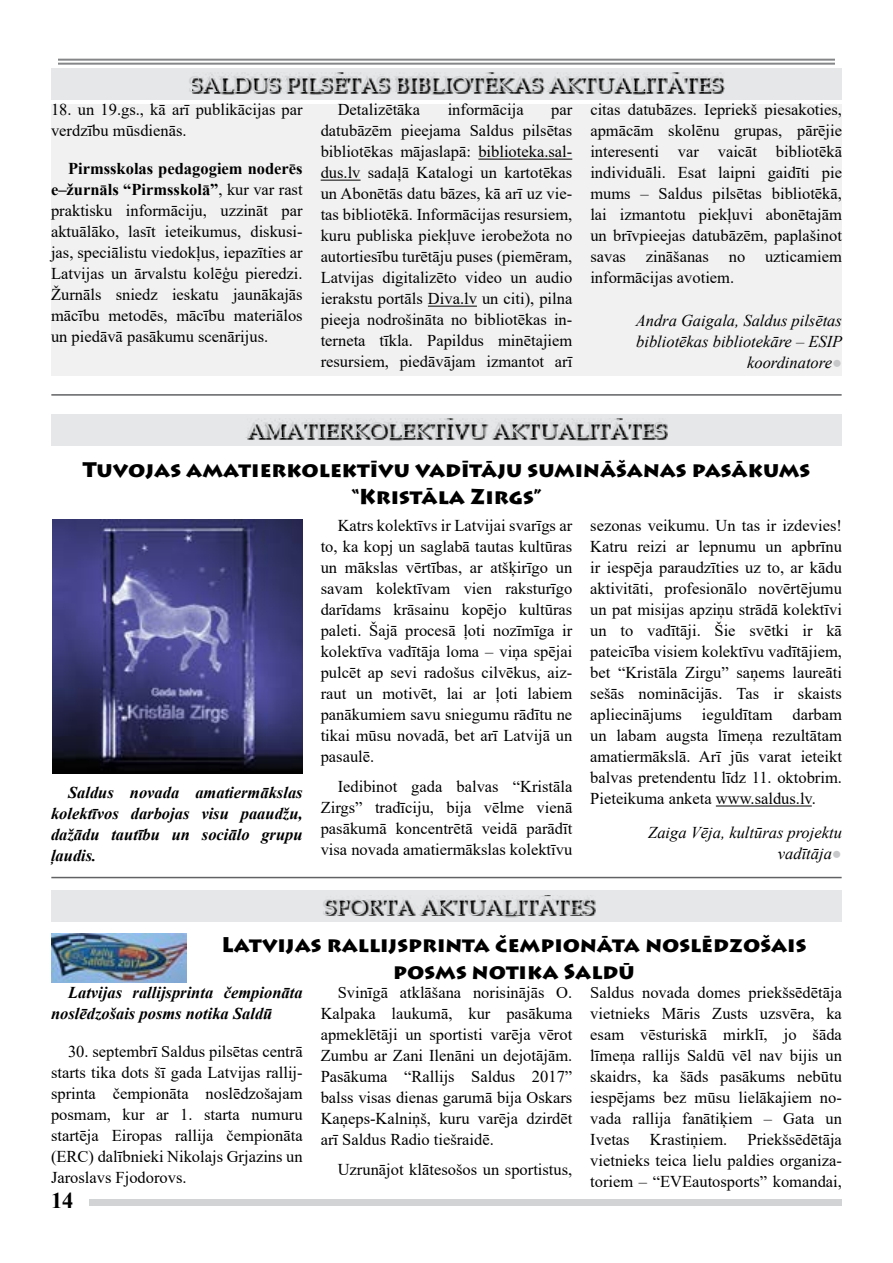
<style>
.page{position:relative;width:893px;height:1263px;background:#fff}
.page>*{position:absolute;margin:0;border:0;box-sizing:border-box;transform-origin:0 0}
.t1{font:22.5px "Book Antiqua";color:#d1d3d4}
.t2{font:700 22.5px "Times New Roman";color:#000}
.t3{font:900 21px/27px "Lithos Pro";color:#000;text-align:center}
.t4{font:16.5px/21px "Times New Roman";color:#000;text-align:justify}
.t5{font:italic 700 16.5px/21px "Times New Roman";color:#000;text-align:justify}
.t6{font:italic 16.5px/21px "Times New Roman";color:#000;text-align:right}
.s1{font-weight:700}
.s2{color:#c7c8ca}
</style>
<div class="page">
<hr style="left:59px;top:59px;width:775px;height:2px;background:#848688">
<hr style="left:59px;top:63px;width:775px;height:2px;background:#848688">
<div style="left:89px;top:1199px;width:753px;height:6px;background:#d1d3d4"></div>
<div style="left:51px;top:69px;width:791px;height:31px;background:#e6e7e8"></div>
<svg style="left:192px;top:73px;width:532px;height:22px"></svg>
<div style="left:51px;top:104px;width:791px;height:271px;background:#f1f1f2"></div>
<hr style="left:478px;top:159px;width:94px;height:1px;background:#000">
<hr style="left:321px;top:180px;width:40px;height:1px;background:#000">
<hr style="left:428px;top:306px;width:49px;height:1px;background:#000">
<hr style="left:51px;top:394px;width:791px;height:2px;background:#616264">
<div style="left:51px;top:414px;width:791px;height:32px;background:#e6e7e8"></div>
<svg style="left:248px;top:418px;width:420px;height:23px"></svg>
<hr style="left:716px;top:806px;width:96px;height:1px;background:#000">
<img style="left:52px;top:520px;width:251px;height:253px">
<div style="left:51px;top:891px;width:791px;height:31px;background:#e6e7e8"></div>
<svg style="left:326px;top:895px;width:270px;height:22px"></svg>
<hr style="left:51px;top:877px;width:791px;height:1px;background:#616264">
<img style="left:51px;top:933px;width:135px;height:49px">
<h1 class="t1" style="left:189px;top:69px;width:534px">SALDUS PILSĒTAS BIBLIOTĒKAS AKTUALITĀTES</h1>
<p class="t4" style="left:51px;top:99px;width:253px">18. un 19.gs., kā arī publikācijas par verdzību mūsdienās.</p>
<p class="t4" style="left:51px;top:158px;width:253px;text-indent:17px"><span class="s1">Pirmsskolas pedagogiem noderēs e–žurnāls “Pirmsskolā”</span>, kur var rast praktisku informāciju, uzzināt par aktuālāko, lasīt ieteikumus, diskusi&shy;jas, speciālistu viedokļus, iepazīties ar Latvijas un ārvalstu kolēģu pieredzi.<br>Žurnāls sniedz ieskatu jaunākajās mācību metodēs, mācību materiālos un piedāvā pasākumu scenārijus.</p>
<p class="t4" style="left:338px;top:99px;width:84px">Detalizētāka</p>
<p class="t4" style="left:448px;top:99px;width:78px">informācija</p>
<p class="t4" style="left:321px;top:99px;width:253px;text-indent:231px">par datubāzēm pieejama Saldus pilsētas bibliotēkas mājaslapā: biblioteka.sal&shy;dus.lv sadaļā Katalogi un kartotēkas un Abonētās datu bāzes, kā arī uz vie&shy;tas bibliotēkā. Informācijas resursiem, kuru publiska piekļuve ierobežota no autortiesību turētāju puses (piemēram, Latvijas digitalizēto video un audio ierakstu portāls Diva.lv un citi), pilna pieeja nodrošināta no bibliotēkas in&shy;terneta tīkla. Papildus minētajiem resursiem, piedāvājam izmantot arī</p>
<p class="t4" style="left:590px;top:99px;width:253px">citas datubāzes. Iepriekš piesakoties, apmācām skolēnu grupas, pārējie interesenti var vaicāt bibliotēkā individuāli. Esat laipni gaidīti pie mums – Saldus pilsētas bibliotēkā, lai izmantotu piekļuvi abonētajām un brīvpieejas datubāzēm, paplašinot savas zināšanas no uzticamiem informācijas avotiem.</p>
<p class="t6" style="left:636px;top:309px;width:208px">Andra Gaigala, Saldus pilsētas</p>
<p class="t6" style="left:636px;top:330px;width:200px">bibliotēkas bibliotekāre – ESIP</p>
<p class="t6" style="left:747px;top:351px;width:96px">koordinatore<span class="s2">●</span></p>
<h1 class="t1" style="left:245px;top:415px;width:421px">AMATIERKOLEKTĪVU AKTUALITĀTES</h1>
<p class="t3" style="left:83px;top:456px;width:729px">Tuvojas amatierkolektīvu vadītāju sumināšanas pasākums “Kristāla Zirgs”</p>
<p class="t5" style="left:51px;top:781px;width:253px;text-indent:17px">Saldus novada amatiermākslas kolektīvos darbojas visu paaudžu, dažādu tautību un sociālo grupu ļaudis.</p>
<p class="t4" style="left:321px;top:515px;width:253px;text-indent:17px">Katrs kolektīvs ir Latvijai svarīgs ar to, ka kopj un saglabā tautas kultūras un mākslas vērtības, ar atšķirīgo un savam kolektīvam vien raksturīgo darīdams krāsainu kopējo kultūras paleti. Šajā procesā ļoti nozīmīga ir kolektīva vadītāja loma – viņa spējai pulcēt ap sevi radošus cilvēkus, aiz&shy;raut un motivēt, lai ar ļoti labiem panākumiem savu sniegumu rādītu ne tikai mūsu novadā, bet arī Latvijā un pasaulē.</p>
<p class="t4" style="left:321px;top:775px;width:253px;text-indent:17px">Iedibinot gada balvas “Kristāla Zirgs” tradīciju, bija vēlme vienā pasākumā koncentrētā veidā parādīt visa novada amatiermākslas kolektīvu</p>
<p class="t4" style="left:590px;top:515px;width:253px">sezonas veikumu. Un tas ir izdevies!<br>Katru reizi ar lepnumu un apbrīnu ir iespēja paraudzīties uz to, ar kādu aktivitāti, profesionālo novērtējumu un pat misijas apziņu strādā kolektīvi un to vadītāji. Šie svētki ir kā pateicība visiem kolektīvu vadītājiem, bet “Kristāla Zirgu” saņems laureāti sešās nominācijās. Tas ir skaists apliecinājums ieguldītam darbam un labam augsta līmeņa rezultātam amatiermākslā. Arī jūs varat ieteikt balvas pretendentu līdz 11. oktobrim.<br>Pieteikuma anketa www.saldus.lv.</p>
<p class="t6" style="left:648px;top:822px;width:195px">Zaiga Vēja, kultūras projektu vadītāja<span class="s2">●</span></p>
<h1 class="t1" style="left:323px;top:891px;width:271px">SPORTA AKTUALITĀTES</h1>
<p class="t3" style="left:222px;top:932px;width:586px">Latvijas rallijsprinta čempionāta noslēdzošais posms notika Saldū</p>
<p class="t5" style="left:51px;top:981px;width:253px;text-indent:17px">Latvijas rallijsprinta čempionāta noslēdzošais posms notika Saldū</p>
<p class="t4" style="left:51px;top:1040px;width:253px;text-indent:17px">30. septembrī Saldus pilsētas centrā starts tika dots šī gada Latvijas rallij&shy;sprinta čempionāta noslēdzošajam posmam, kur ar 1. starta numuru startēja Eiropas rallija čempionāta (ERC) dalībnieki Nikolajs Grjazins un Jaroslavs Fjodorovs.</p>
<p class="t4" style="left:321px;top:981px;width:253px;text-indent:17px">Svinīgā atklāšana norisinājās O.<br>Kalpaka laukumā, kur pasākuma apmeklētāji un sportisti varēja vērot Zumbu ar Zani Ilenāni un dejotājām.<br>Pasākuma “Rallijs Saldus 2017” balss visas dienas garumā bija Oskars Kaņeps-Kalniņš, kuru varēja dzirdēt arī Saldus Radio tiešraidē.</p>
<p class="t4" style="left:338px;top:1158px;width:236px">Uzrunājot klātesošos un sportistus,</p>
<p class="t4" style="left:590px;top:981px;width:253px">Saldus novada domes priekšsēdētāja vietnieks Māris Zusts uzsvēra, ka esam vēsturiskā mirklī, jo šāda līmeņa rallijs Saldū vēl nav bijis un skaidrs, ka šāds pasākums nebūtu iespējams bez mūsu lielākajiem no&shy;vada rallija fanātiķiem – Gata un Ivetas Krastiņiem. Priekšsēdētāja vietnieks teica lielu paldies organiza&shy;toriem – “EVEautosports” komandai,</p>
<h1 class="t2" style="left:51px;top:1184px;width:24px">14</h1>
</div>
